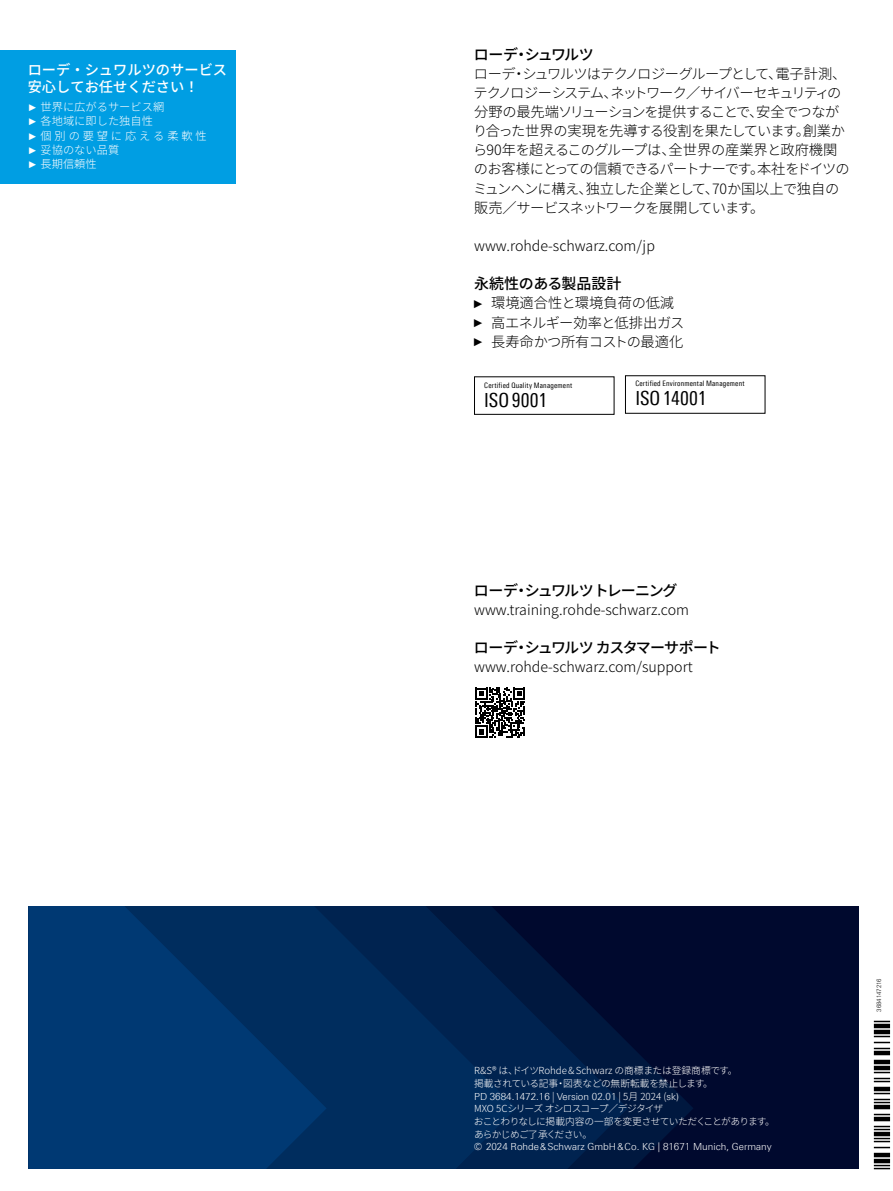
<style>
.page{position:relative;width:893px;height:1191px;background:#fff}
.page>*{position:absolute;margin:0;border:0;box-sizing:border-box;transform-origin:0 0}
.t1{font:19.5px "Linotype Univers 420 Cn";letter-spacing:.005em;color:#000}
.t2{font:500 15px "Source Han Sans JP";letter-spacing:-.045em;color:#000}
.t3{font:500 15px "Source Han Sans JP";letter-spacing:-.07em;color:#000}
.t4{font:500 15px "Source Han Sans JP";color:#000}
.t5{font:500 15px "Source Han Sans JP";letter-spacing:-.075em;color:#000}
.t6{font:300 14.25px/19.2px "Source Han Sans JP";letter-spacing:-.055em;color:#000}
.t7{font:300 14.25px "Source Han Sans JP";color:#000}
.t8{font:300 14.25px/19.2px "Source Han Sans JP";letter-spacing:-.025em;color:#000}
.t9{font:500 14.25px/17.1px "Source Han Sans";color:#fff}
.t10{font:300 11.25px/14.2px "Source Han Sans";color:#fff}
.t11{font:300 9.75px "Linotype Univers 330";color:#fff}
.t12{font:300 9.75px/12.6px "Source Han Sans JP";letter-spacing:-.075em;color:#fff}
.t13{font:300 9.75px/12.6px "Source Han Sans JP";letter-spacing:-.01em;color:#fff}
.t14{font:7.5px "Linotype Univers 420 Cn";letter-spacing:.025em;color:#000}
.t15{font:300 6px "Linotype Univers 330";color:#000}
.s1{font-family:"Arial";font-weight:400;font-size:9.75px}
.s2{font-family:"Linotype Univers 330"}
.s3{font-family:"Arial Narrow";font-weight:400;font-size:11.4px}
.s4{font-family:"Source Han Sans JP"}
</style>
<div class="page">
<div style="left:0;top:50px;width:236px;height:134px;background:#009ee3"></div>
<div style="left:28px;top:906px;width:831px;height:262px;background:#00092e"></div>
<svg style="left:628px;top:1043px;width:65px;height:125px;fill:#00183f"></svg>
<svg style="left:516px;top:931px;width:112px;height:237px"></svg>
<svg style="left:327px;top:906px;width:189px;height:262px;background:#002756"></svg>
<svg style="left:28px;top:906px;width:299px;height:262px;background:#00356c"></svg>
<div style="left:474px;top:376px;width:140px;height:39px;border:1px solid #000"></div>
<div style="left:625px;top:375px;width:140px;height:39px;border:1px solid #000"></div>
<svg style="left:475px;top:687px;width:50px;height:50px"></svg>
<svg style="left:874px;top:1164px;width:16px;height:5px"></svg>
<div style="left:874px;top:1158px;width:16px;height:5px;background:#000"></div>
<div style="left:874px;top:1152px;width:16px;height:5px;background:#000"></div>
<svg style="left:874px;top:1137px;width:16px;height:11px"></svg>
<div style="left:874px;top:1131px;width:16px;height:5px;background:#000"></div>
<svg style="left:874px;top:1125px;width:16px;height:5px"></svg>
<div style="left:874px;top:1116px;width:16px;height:5px;background:#000"></div>
<svg style="left:874px;top:1113px;width:16px;height:2px"></svg>
<div style="left:874px;top:1104px;width:16px;height:5px;background:#000"></div>
<svg style="left:874px;top:1092px;width:16px;height:11px"></svg>
<div style="left:874px;top:1086px;width:16px;height:5px;background:#000"></div>
<svg style="left:874px;top:1071px;width:16px;height:11px"></svg>
<div style="left:874px;top:1065px;width:16px;height:5px;background:#000"></div>
<div style="left:874px;top:1059px;width:16px;height:5px;background:#000"></div>
<div style="left:874px;top:1050px;width:16px;height:5px;background:#000"></div>
<svg style="left:874px;top:1035px;width:16px;height:14px"></svg>
<div style="left:874px;top:1029px;width:16px;height:5px;background:#000"></div>
<div style="left:874px;top:1023px;width:16px;height:5px;background:#000"></div>
<svg style="left:874px;top:1020px;width:16px;height:2px"></svg>
<p class="t9" style="left:28px;top:61px;width:201px">ローデ・シュワルツのサービス安心してお任せください！</p>
<p class="t10" style="left:28px;top:100px;width:181px"><span class="s1">►</span> 世界に広がるサービス網<br><span class="s1">►</span> 各地域に即した独自性<br><span class="s1">►</span>個別の要望に応える柔軟性<span class="s1">►</span> 妥協のない品質<br><span class="s1">►</span> 長期信頼性</p>
<p class="t5" style="left:474px;top:46px;width:121px">ローデ・シュワルツ</p>
<p class="t6" style="left:473px;top:64px;width:378px">ローデ・シュワルツはテクノロジーグループとして、電子計測、テクノロジーシステム、ネットワーク／サイバーセキュリティの分野の最先端ソリューションを提供することで、安全でつながり合った世界の実現を先導する役割を果たしています。創業から90年を超えるこのグループは、全世界の産業界と政府機関のお客様にとっての信頼できるパートナーです。本社をドイツのミュンヘンに構え、独立した企業として、70か国以上で独自の販売／サービスネットワークを展開しています。</p>
<p class="t7" style="left:474px;top:238px;width:182px">www.rohde<span class="s2">-</span>schwarz.com/jp</p>
<p class="t4" style="left:474px;top:275px;width:149px">永続性のある製品設計</p>
<p class="t8" style="left:474px;top:294px;width:212px"><span class="s3">►</span> 環境適合性と環境負荷の低減<span class="s3">►</span> 高エネルギー効率と低排出ガス<span class="s3">►</span> 長寿命かつ所有コストの最適化</p>
<p class="t14" style="left:484px;top:381px;width:89px">Certified Quality Management</p>
<h1 class="t1" style="left:484px;top:389px;width:64px">ISO9001</h1>
<p class="t14" style="left:635px;top:379px;width:111px">Certified Environmental Management</p>
<h1 class="t1" style="left:635px;top:387px;width:73px">ISO14001</h1>
<p class="t3" style="left:474px;top:581px;width:205px">ローデ・シュワルツトレーニング</p>
<p class="t7" style="left:474px;top:601px;width:216px">www.training.rohde<span class="s2">-</span>schwarz.com</p>
<p class="t2" style="left:474px;top:639px;width:248px">ローデ・シュワルツカスタマーサポート</p>
<p class="t7" style="left:474px;top:659px;width:220px">www.rohde<span class="s2">-</span>schwarz.com/support</p>
<p class="t13" style="left:474px;top:1064px;width:265px">R&amp;S® は、ドイツRohde&amp;Schwarz の商標または登録商標です。掲載されている記事・図表などの無断転載を禁止します。</p>
<p class="t11" style="left:474px;top:1090px;width:206px">PD 3684.1472.16 <span class="s4">|</span> Version 02.01 <span class="s4">| 5月 2024 (</span>sk)</p>
<p class="t12" style="left:474px;top:1102px;width:303px">MXO 5Cシリーズオシロスコープ／デジタイザ<br>おことわりなしに掲載内容の一部を変更させていただくことがあります。あらかじめご了承ください。</p>
<p class="t11" style="left:474px;top:1141px;width:299px">© 2024 Rohde&amp;Schwarz GmbH&amp;Co. KG | 81671 Munich, Germany</p>
<p class="t15" style="left:876px;top:1011px;width:35px;rotate:-90deg">3684147216</p>
</div>
